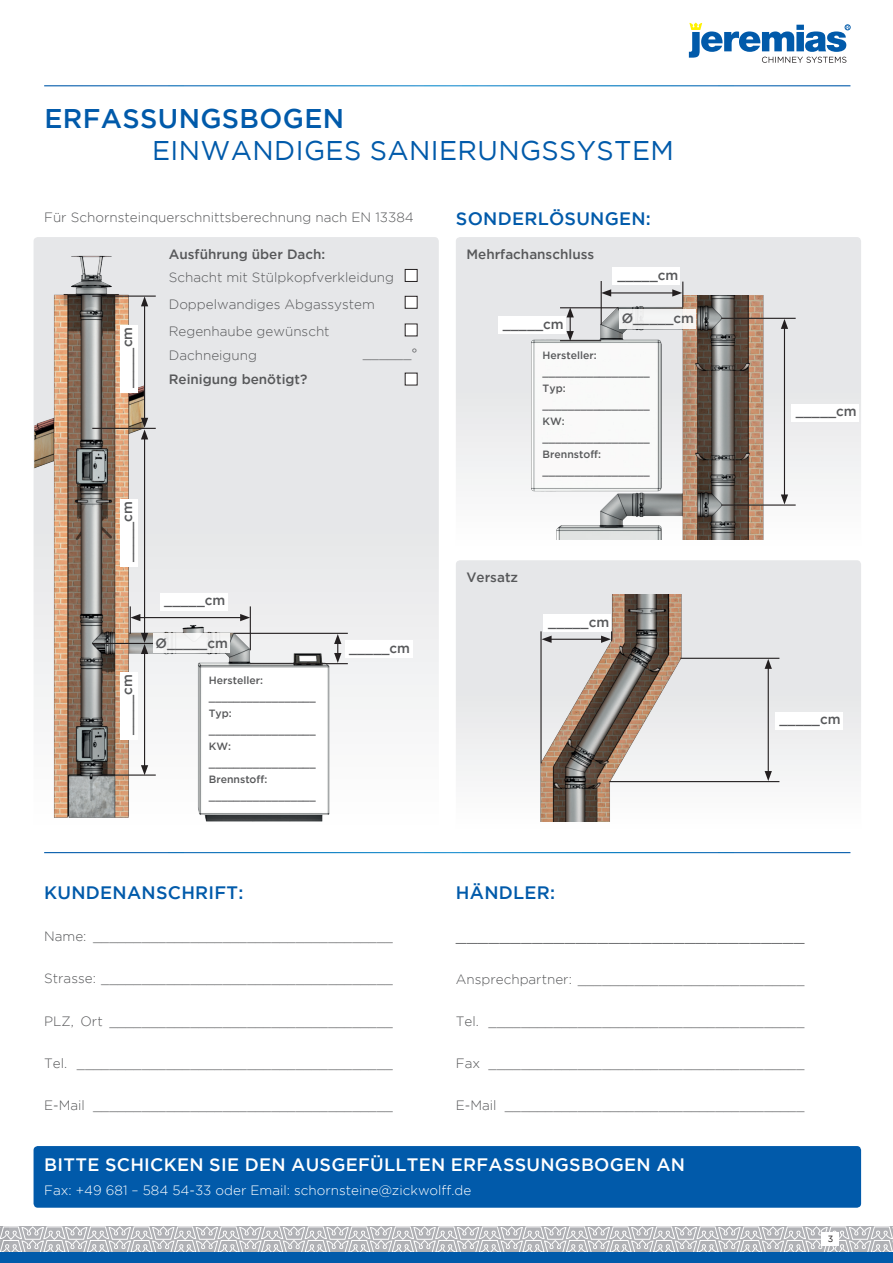
<style>
.page{position:relative;width:893px;height:1263px;background:#fff}
.page>*{position:absolute;margin:0;border:0;box-sizing:border-box;transform-origin:0 0}
.t1{font:27px "Gotham";letter-spacing:.015em;color:#015aaa}
.t2{font:500 27px "Gotham";letter-spacing:.015em;color:#015aaa}
.t3{font:500 18px "Gotham";letter-spacing:.015em;color:#fff}
.t4{font:500 18px "Gotham";letter-spacing:.015em;color:#015aaa}
.t5{font:300 18px "Gotham";color:#57585a}
.t6{font:300 13.5px/27px "Gotham";color:#57585a}
.t7{font:500 13.5px "Gotham";color:#57585a}
.t8{font:300 13.5px "Gotham";color:#fff}
.t9{font:500 10.5px/16.5px "Gotham";color:#57585a}
.t10{font:9px "Gotham";color:#231f20}
</style>
<div class="page">
<svg style="left:0;top:1226px;width:893px;height:26px;background:#c6c6c9"></svg>
<div style="left:822px;top:1233px;width:17px;height:13px;background:#fff"></div>
<div style="left:0;top:1252px;width:893px;height:11px;background:#015aaa"></div>
<svg style="left:689px;top:23px;width:161px;height:40px"></svg>
<svg style="left:34px;top:237px;width:405px;height:472px;background:#e8e9ea"></svg>
<svg style="left:456px;top:237px;width:405px;height:303px"></svg>
<svg style="left:456px;top:560px;width:405px;height:262px"></svg>
<img style="left:515px;top:295px;width:335px;height:244px">
<img style="left:540px;top:594px;width:141px;height:227px">
<hr style="left:609px;top:781px;width:170px;height:1px;background:#231f20">
<hr style="left:680px;top:658px;width:99px;height:1px;background:#231f20">
<hr style="left:768px;top:666px;width:1px;height:107px;background:#231f20">
<svg style="left:765px;top:771px;width:7px;height:10px"></svg>
<svg style="left:765px;top:659px;width:7px;height:10px"></svg>
<hr style="left:540px;top:631px;width:2px;height:132px;background:#231f20">
<hr style="left:549px;top:639px;width:54px;height:1px;background:#231f20">
<svg style="left:601px;top:631px;width:11px;height:12px"></svg>
<svg style="left:542px;top:636px;width:10px;height:7px"></svg>
<hr style="left:601px;top:281px;width:1px;height:44px;background:#231f20">
<hr style="left:609px;top:292px;width:66px;height:1px;background:#231f20">
<svg style="left:672px;top:282px;width:11px;height:25px"></svg>
<svg style="left:601px;top:289px;width:10px;height:8px"></svg>
<hr style="left:721px;top:504px;width:75px;height:2px;background:#231f20">
<hr style="left:721px;top:318px;width:75px;height:1px;background:#231f20">
<hr style="left:784px;top:326px;width:1px;height:171px;background:#231f20">
<svg style="left:781px;top:494px;width:7px;height:10px"></svg>
<svg style="left:781px;top:319px;width:7px;height:10px"></svg>
<hr style="left:560px;top:340px;width:41px;height:1px;background:#231f20">
<hr style="left:560px;top:307px;width:58px;height:1px;background:#231f20">
<svg style="left:567px;top:307px;width:7px;height:34px"></svg>
<img style="left:34px;top:256px;width:296px;height:566px">
<hr style="left:92px;top:774px;width:64px;height:2px;background:#231f20">
<hr style="left:92px;top:643px;width:64px;height:1px;background:#231f20">
<hr style="left:144px;top:652px;width:1px;height:115px;background:#231f20">
<svg style="left:141px;top:765px;width:7px;height:10px"></svg>
<hr style="left:92px;top:428px;width:64px;height:1px;background:#231f20">
<hr style="left:144px;top:437px;width:1px;height:198px;background:#231f20">
<hr style="left:92px;top:296px;width:64px;height:1px;background:#231f20">
<hr style="left:144px;top:304px;width:1px;height:116px;background:#231f20">
<svg style="left:141px;top:418px;width:7px;height:21px"></svg>
<svg style="left:141px;top:296px;width:7px;height:10px"></svg>
<hr style="left:250px;top:606px;width:1px;height:44px;background:#231f20">
<hr style="left:138px;top:617px;width:104px;height:1px;background:#231f20">
<svg style="left:240px;top:614px;width:10px;height:7px"></svg>
<svg style="left:130px;top:606px;width:18px;height:48px"></svg>
<hr style="left:250px;top:663px;width:98px;height:1px;background:#231f20">
<hr style="left:234px;top:633px;width:114px;height:1px;background:#231f20">
<svg style="left:334px;top:634px;width:7px;height:29px"></svg>
<div style="left:405px;top:269px;width:12px;height:12px;background:#fff"></div>
<div style="left:405px;top:269px;width:13px;height:13px;border:1px solid #231f20"></div>
<div style="left:405px;top:296px;width:12px;height:12px;background:#fff"></div>
<div style="left:405px;top:296px;width:13px;height:13px;border:1px solid #231f20"></div>
<div style="left:405px;top:324px;width:12px;height:12px;background:#fff"></div>
<div style="left:405px;top:373px;width:12px;height:12px;background:#fff"></div>
<div style="left:153px;top:634px;width:77px;height:19px;background:#f4f5f5"></div>
<div style="left:619px;top:309px;width:77px;height:20px;background:#f3f3f2"></div>
<div style="left:346px;top:641px;width:67px;height:17px;background:#fff"></div>
<div style="left:160px;top:593px;width:67px;height:18px;background:#fff"></div>
<div style="left:120px;top:325px;width:18px;height:68px;background:#fff"></div>
<div style="left:544px;top:615px;width:67px;height:17px;background:#fff"></div>
<div style="left:775px;top:712px;width:68px;height:18px;background:#fff"></div>
<div style="left:791px;top:404px;width:68px;height:17px;background:#fff"></div>
<div style="left:498px;top:317px;width:68px;height:17px;background:#fff"></div>
<div style="left:613px;top:268px;width:67px;height:17px;background:#fff"></div>
<div style="left:34px;top:1146px;width:827px;height:62px;background:#015aaa;border-radius:4px"></div>
<div style="left:120px;top:499px;width:18px;height:68px;background:#fff"></div>
<div style="left:120px;top:672px;width:18px;height:68px;background:#fff"></div>
<h1 class="t2" style="left:44px;top:101px;width:301px">ERFASSUNGSBOGEN</h1>
<h1 class="t1" style="left:152px;top:133px;width:523px">EINWANDIGES SANIERUNGSSYSTEM</h1>
<p class="t6" style="left:44px;top:203px;width:371px">Für Schornsteinquerschnittsberechnung nach EN 13384</p>
<h2 class="t4" style="left:456px;top:207px;width:196px">SONDERLÖSUNGEN:</h2>
<p class="t7" style="left:119px;top:388px;width:63px;rotate:-90deg">_____cm</p>
<p class="t7" style="left:169px;top:245px;width:158px">Ausführung über Dach:</p>
<p class="t6" style="left:169px;top:263px;width:227px">Schacht mit Stülpkopfverkleidung<br>Doppelwandiges Abgassystem<br>Regenhaube gewünscht</p>
<p class="t6" style="left:169px;top:341px;width:90px">Dachneigung</p>
<p class="t6" style="left:363px;top:339px;width:56px">______°</p>
<p class="t7" style="left:169px;top:370px;width:140px">Reinigung benötigt?</p>
<p class="t7" style="left:119px;top:562px;width:63px;rotate:-90deg">_____cm</p>
<p class="t7" style="left:119px;top:735px;width:63px;rotate:-90deg">_____cm</p>
<p class="t7" style="left:164px;top:592px;width:63px">_____cm</p>
<p class="t7" style="left:156px;top:634px;width:74px">Ø_____cm</p>
<p class="t9" style="left:209px;top:672px;width:109px">Hersteller: _________________<br>Typ: _________________<br>KW: _________________<br>Brennstoff: _________________</p>
<p class="t7" style="left:349px;top:639px;width:63px">_____cm</p>
<h2 class="t4" style="left:44px;top:881px;width:201px">KUNDENANSCHRIFT:</h2>
<p class="t6" style="left:44px;top:923px;width:350px">Name: _____________________________________</p>
<p class="t6" style="left:44px;top:965px;width:350px">Strasse: ____________________________________</p>
<p class="t6" style="left:44px;top:1007px;width:350px">PLZ, Ort ___________________________________</p>
<p class="t6" style="left:44px;top:1049px;width:350px">Tel. _______________________________________</p>
<p class="t6" style="left:44px;top:1091px;width:350px">E-Mail _____________________________________</p>
<p class="t7" style="left:466px;top:245px;width:129px">Mehrfachanschluss</p>
<p class="t7" style="left:617px;top:266px;width:63px">_____cm</p>
<p class="t7" style="left:622px;top:310px;width:74px">Ø_____cm</p>
<p class="t9" style="left:543px;top:347px;width:109px">Hersteller: _________________<br>Typ: _________________<br>KW: _________________<br>Brennstoff: _________________</p>
<p class="t7" style="left:503px;top:315px;width:63px">_____cm</p>
<p class="t7" style="left:466px;top:568px;width:53px">Versatz</p>
<p class="t7" style="left:548px;top:613px;width:63px">_____cm</p>
<h2 class="t4" style="left:456px;top:881px;width:101px">HÄNDLER:</h2>
<p class="t7" style="left:796px;top:402px;width:63px">_____cm</p>
<p class="t7" style="left:779px;top:711px;width:63px">_____cm</p>
<h2 class="t5" style="left:456px;top:924px;width:350px">________________________________</h2>
<p class="t6" style="left:456px;top:965px;width:350px">Ansprechpartner: ____________________________</p>
<p class="t6" style="left:456px;top:1007px;width:350px">Tel. _______________________________________</p>
<p class="t6" style="left:456px;top:1049px;width:350px">Fax _______________________________________</p>
<p class="t6" style="left:456px;top:1091px;width:350px">E-Mail _____________________________________</p>
<h2 class="t3" style="left:44px;top:1153px;width:642px">BITTE SCHICKEN SIE DEN AUSGEFÜLLTEN ERFASSUNGSBOGEN AN</h2>
<p class="t8" style="left:44px;top:1182px;width:429px">Fax: +49 681 – 584 54-33 oder Email: schornsteine@zickwolff.de</p>
<p class="t10" style="left:828px;top:1233px;width:7px">3</p>
</div>
